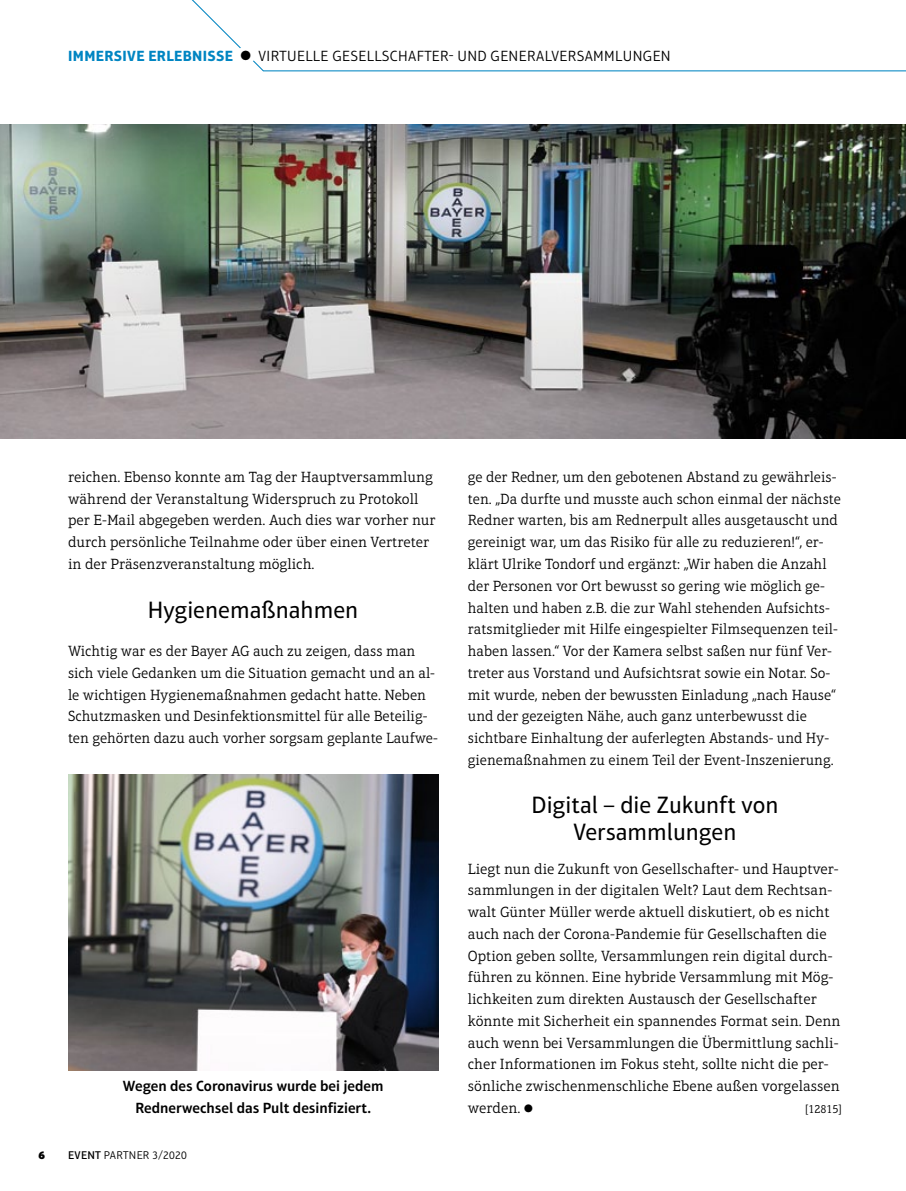
<style>
.page{position:relative;width:906px;height:1191px;background:#fff}
.page>*{position:absolute;margin:0;border:0;box-sizing:border-box;transform-origin:0 0}
._05_Zwiti{font:24px/27px "Aptifer Sans LT Pro";color:#000;text-align:center}
._04_Lauf{font:300 15px/21.8px "Aptifer Slab LT Pro";color:#000}
._04_Lauf_Einzug{font:300 15px/21.8px "Aptifer Slab LT Pro";color:#000}
.t1{font:300 15px "Aptifer Sans LT Pro";letter-spacing:.025em;color:#000}
._07_BU{font:600 15px/21.8px "Aptifer Sans LT Pro";color:#000;text-align:center}
._04_Lauf-2{font:300 12px "Aptifer Slab LT Pro";color:#000}
.t2{font:300 11.4px "Aptifer Sans LT Pro";letter-spacing:.025em;color:#000}
.t3{font:900 11.4px "Aptifer Sans LT Pro";color:#000}
.s1{font-weight:700;color:#0085c2}
.s2{font-family:"Aptifer Slab LT Pro";font-weight:900;font-size:18px}
.s3{font-weight:500}
.s4{font-weight:900}
</style>
<div class="page">
<svg style="left:192px;top:0;width:714px;height:72px"></svg>
<div style="left:236px;top:46px;width:19px;height:19px;border:9px solid #fff;border-radius:50%"></div>
<img style="left:0;top:124px;width:906px;height:314px">
<img style="left:68px;top:775px;width:370px;height:295px">
<p class="t1" style="left:68px;top:48px;width:604px"><span class="s1">IMMERSIVE ERLEBNISSE</span> <span class="s2">●</span> VIRTUELLE GESELLSCHAFTER- UND GENERALVERSAMMLUNGEN</p>
<p class="_04_Lauf_Einzug" style="left:68px;top:466px;width:369px">reichen. Ebenso konnte am Tag der Hauptversammlung während der Veranstaltung Widerspruch zu Protokoll per E-Mail abgegeben werden. Auch dies war vorher nur durch persönliche Teilnahme oder über einen Vertreter in der Präsenzveranstaltung möglich.</p>
<p class="_05_Zwiti" style="left:148px;top:596px;width:212px">Hygienemaßnahmen</p>
<p class="_04_Lauf" style="left:68px;top:640px;width:371px">Wichtig war es der Bayer AG auch zu zeigen, dass man sich viele Gedanken um die Situation gemacht und an al&shy;le wichtigen Hygienemaßnahmen gedacht hatte. Neben Schutzmasken und Desinfektionsmittel für alle Beteilig&shy;ten gehörten dazu auch vorher sorgsam geplante Laufwe-</p>
<p class="_07_BU" style="left:123px;top:1075px;width:262px">Wegen des Coronavirus wurde bei jedem<br>Rednerwechsel das Pult desinfiziert.</p>
<p class="t3" style="left:38px;top:1148px;width:8px">6</p>
<p class="t2" style="left:68px;top:1148px;width:120px"><span class="s3">EVENT</span> PARTNER 3/2020</p>
<p class="_04_Lauf" style="left:468px;top:466px;width:375px">ge der Redner, um den gebotenen Abstand zu gewährleis&shy;ten. „Da durfte und musste auch schon einmal der nächste Redner warten, bis am Rednerpult alles ausgetauscht und gereinigt war, um das Risiko für alle zu reduzieren!“, er&shy;klärt Ulrike Tondorf und ergänzt: „Wir haben die Anzahl der Personen vor Ort bewusst so gering wie möglich ge&shy;halten und haben z.B. die zur Wahl stehenden Aufsichts&shy;ratsmitglieder mit Hilfe eingespielter Filmsequenzen teil&shy;haben lassen.“ Vor der Kamera selbst saßen nur fünf Ver&shy;treter aus Vorstand und Aufsichtsrat sowie ein Notar. So&shy;mit wurde, neben der bewussten Einladung „nach Hause“ und der gezeigten Nähe, auch ganz unterbewusst die sichtbare Einhaltung der auferlegten Abstands- und Hy&shy;gienemaßnahmen zu einem Teil der Event-Inszenierung.</p>
<p class="_05_Zwiti" style="left:531px;top:791px;width:248px">Digital – die Zukunft von<br>Versammlungen</p>
<p class="_04_Lauf" style="left:468px;top:857px;width:374px">Liegt nun die Zukunft von Gesellschafter- und Hauptver&shy;sammlungen in der digitalen Welt? Laut dem Rechtsan&shy;walt Günter Müller werde aktuell diskutiert, ob es nicht auch nach der Corona-Pandemie für Gesellschaften die Option geben sollte, Versammlungen rein digital durch&shy;führen zu können. Eine hybride Versammlung mit Mög&shy;lichkeiten zum direkten Austausch der Gesellschafter könnte mit Sicherheit ein spannendes Format sein. Denn auch wenn bei Versammlungen die Übermittlung sachli&shy;cher Informationen im Fokus steht, sollte nicht die per&shy;sönliche zwischenmenschliche Ebene außen vorgelassen werden. <span class="s4">●</span></p>
<p class="_04_Lauf-2" style="left:804px;top:1102px;width:39px">[12815]</p>
</div>
